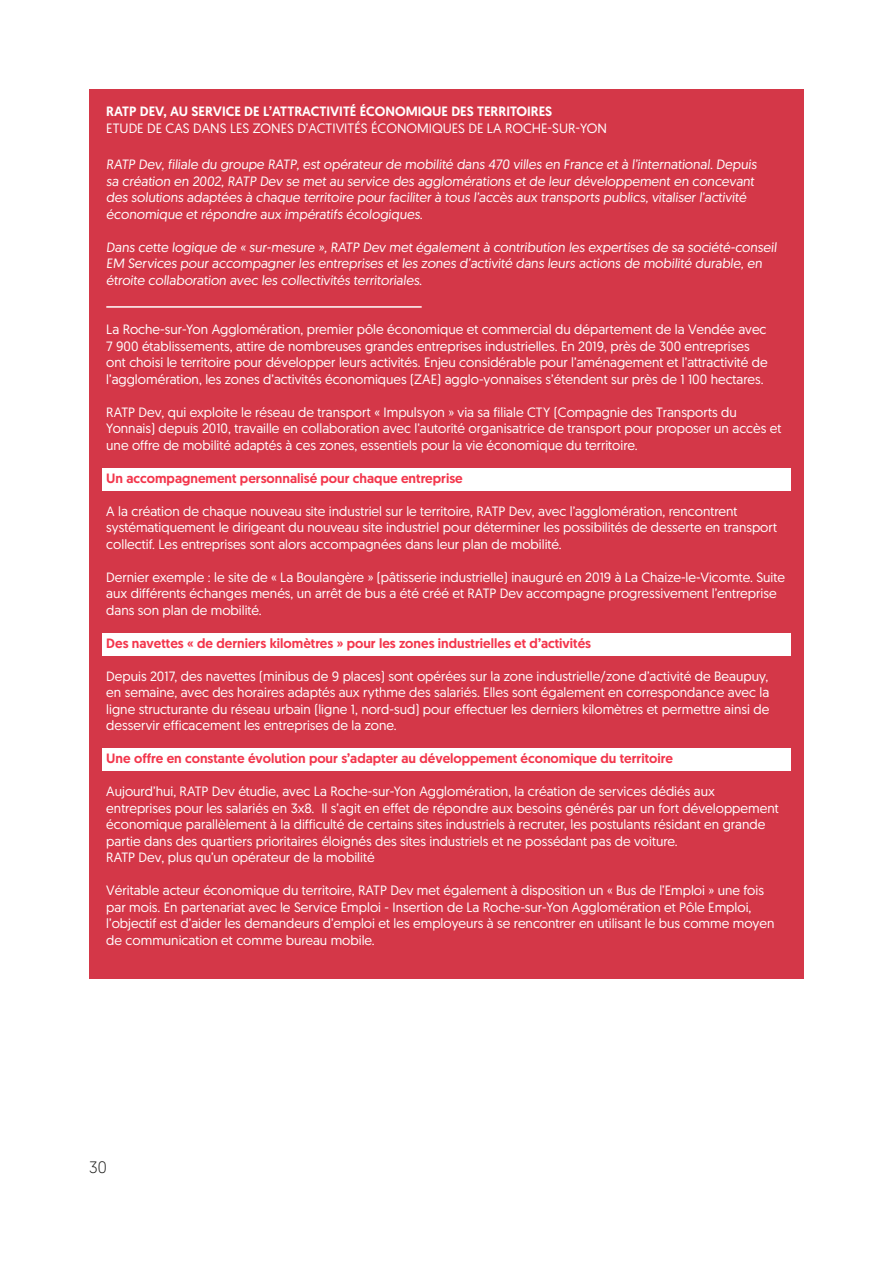
<style>
.page{position:relative;width:893px;height:1263px;background:#fff}
.page>*{position:absolute;margin:0;border:0;box-sizing:border-box;transform-origin:0 0}
.t1{font:300 16.5px "Geomanist";color:#1d1d1b}
.t2{font:13.5px/16.5px "Geomanist";color:#fff}
.t3{font:500 13.5px "Geomanist";color:#f3364c}
.t4{font:500 13.5px "Geomanist";color:#fff}
</style>
<div class="page">
<div style="left:89px;top:89px;width:715px;height:889px;background:#d43748"></div>
<div style="left:102px;top:468px;width:689px;height:22px;background:#fff"></div>
<div style="left:102px;top:633px;width:689px;height:22px;background:#fff"></div>
<div style="left:102px;top:749px;width:689px;height:22px;background:#fff"></div>
<hr style="left:106px;top:306px;width:316px;height:2px;background:#fff">
<p class="t4" style="left:106px;top:103px;width:447px">RATP DEV, AU SERVICE DE L’ATTRACTIVITÉ ÉCONOMIQUE DES TERRITOIRES</p>
<p class="t2" style="left:106px;top:120px;width:502px">ETUDE DE CAS DANS LES ZONES D’ACTIVITÉS ÉCONOMIQUES DE LA ROCHE-SUR-YON</p>
<p class="t2" style="left:106px;top:156px;width:654px">RATP Dev, filiale du groupe RATP, est opérateur de mobilité dans 470 villes en France et à l’international. Depuis sa création en 2002, RATP Dev se met au service des agglomérations et de leur développement en concevant des solutions adaptées à chaque territoire pour faciliter à tous l’accès aux transports publics, vitaliser l’activité économique et répondre aux impératifs écologiques.</p>
<p class="t2" style="left:106px;top:238px;width:674px">Dans cette logique de « sur-mesure », RATP Dev met également à contribution les expertises de sa société-conseil<br>EM Services pour accompagner les entreprises et les zones d’activité dans leurs actions de mobilité durable, en étroite collaboration avec les collectivités territoriales.</p>
<p class="t2" style="left:106px;top:321px;width:663px">La Roche-sur-Yon Agglomération, premier pôle économique et commercial du département de la Vendée avec 7 900 établissements, attire de nombreuses grandes entreprises industrielles. En 2019, près de 300 entreprises ont choisi le territoire pour développer leurs activités. Enjeu considérable pour l’aménagement et l’attractivité de l’agglomération, les zones d’activités économiques (ZAE) agglo-yonnaises s’étendent sur près de 1 100 hectares.</p>
<p class="t2" style="left:106px;top:403px;width:677px">RATP Dev, qui exploite le réseau de transport « Impulsyon » via sa filiale CTY (Compagnie des Transports du<br>Yonnais) depuis 2010, travaille en collaboration avec l’autorité organisatrice de transport pour proposer un accès et une offre de mobilité adaptés à ces zones, essentiels pour la vie économique du territoire.</p>
<p class="t3" style="left:106px;top:469px;width:358px">Un accompagnement personnalisé pour chaque entreprise</p>
<p class="t2" style="left:106px;top:502px;width:672px">A la création de chaque nouveau site industriel sur le territoire, RATP Dev, avec l’agglomération, rencontrent systématiquement le dirigeant du nouveau site industriel pour déterminer les possibilités de desserte en transport collectif. Les entreprises sont alors accompagnées dans leur plan de mobilité.</p>
<p class="t2" style="left:106px;top:568px;width:680px">Dernier exemple : le site de « La Boulangère » (pâtisserie industrielle) inauguré en 2019 à La Chaize-le-Vicomte. Suite aux différents échanges menés, un arrêt de bus a été créé et RATP Dev accompagne progressivement l’entreprise dans son plan de mobilité.</p>
<p class="t3" style="left:106px;top:634px;width:486px">Des navettes « de derniers kilomètres » pour les zones industrielles et d’activités</p>
<p class="t2" style="left:106px;top:667px;width:664px;text-align:justify">Depuis 2017, des navettes (minibus de 9 places) sont opérées sur la zone industrielle/zone d’activité de Beaupuy, en semaine, avec des horaires adaptés aux rythme des salariés. Elles sont également en correspondance avec la ligne structurante du réseau urbain (ligne 1, nord-sud) pour effectuer les derniers kilomètres et permettre ainsi de desservir efficacement les entreprises de la zone.</p>
<p class="t3" style="left:106px;top:749px;width:568px">Une offre en constante évolution pour s’adapter au développement économique du territoire</p>
<p class="t2" style="left:106px;top:783px;width:674px">Aujourd’hui, RATP Dev étudie, avec La Roche-sur-Yon Agglomération, la création de services dédiés aux entreprises pour les salariés en 3x8. Il s’agit en effet de répondre aux besoins générés par un fort développement économique parallèlement à la difficulté de certains sites industriels à recruter, les postulants résidant en grande partie dans des quartiers prioritaires éloignés des sites industriels et ne possédant pas de voiture.<br>RATP Dev, plus qu’un opérateur de la mobilité</p>
<p class="t2" style="left:106px;top:882px;width:670px">Véritable acteur économique du territoire, RATP Dev met également à disposition un « Bus de l’Emploi » une fois par mois. En partenariat avec le Service Emploi - Insertion de La Roche-sur-Yon Agglomération et Pôle Emploi, l’objectif est d’aider les demandeurs d’emploi et les employeurs à se rencontrer en utilisant le bus comme moyen de communication et comme bureau mobile.</p>
<p class="t1" style="left:89px;top:1157px;width:19px">30</p>
</div>
